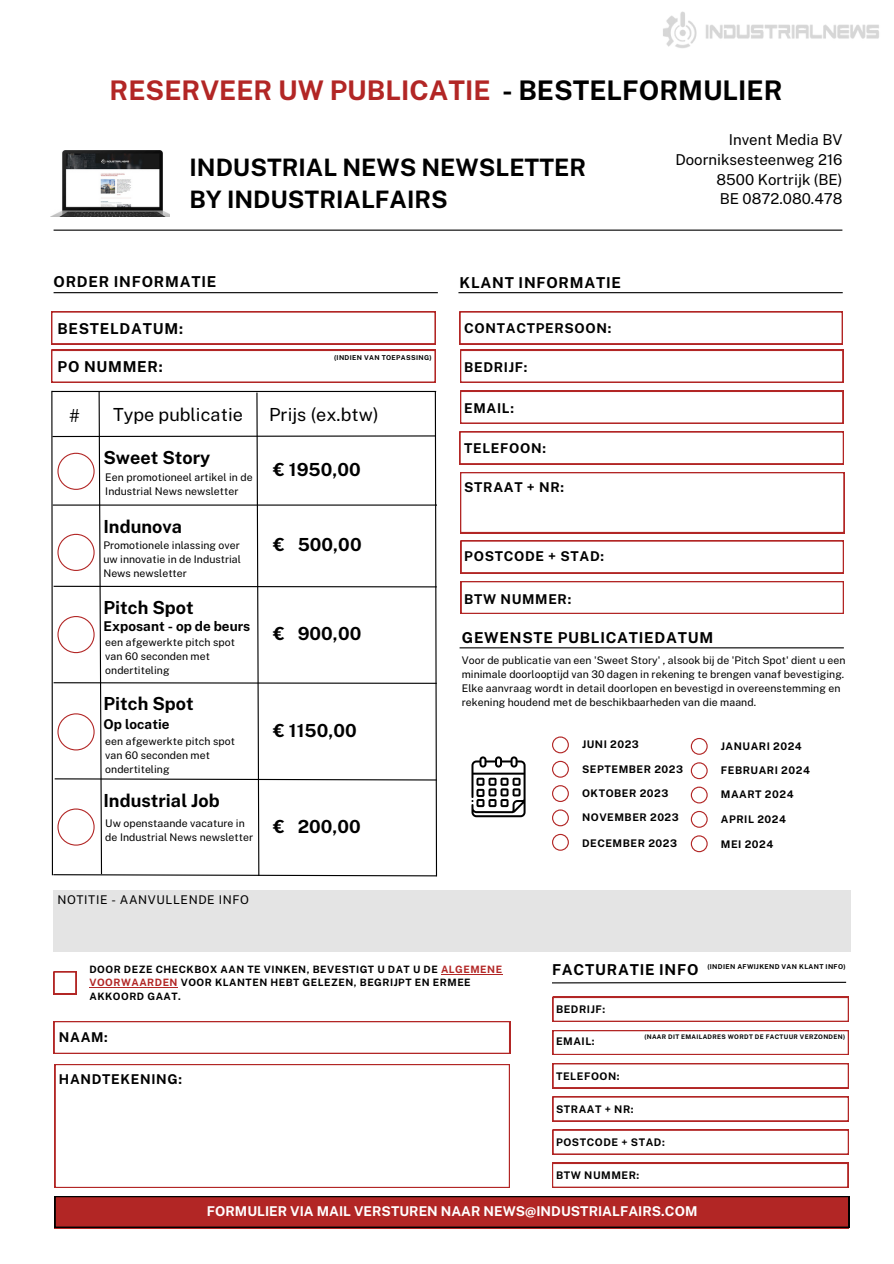
<style>
.page{position:relative;width:894px;height:1264px;background:#fff}
.page>*{position:absolute;margin:0;border:0;box-sizing:border-box;transform-origin:0 0}
.t1{font:700 27px "Public Sans";color:#b22625}
.t2{font:700 24px "Public Sans";color:#000}
.t3{font:700 18px "Public Sans";letter-spacing:.005em;color:#000}
.t4{font:18px "Public Sans";letter-spacing:.005em;color:#000}
.t5{font:700 15px "Public Sans";letter-spacing:.05em;color:#000}
.t6{font:15px "Public Sans";color:#000}
.t7{font:700 13.5px "Public Sans";letter-spacing:.05em;color:#000}
.t8{font:700 13.5px "Public Sans";letter-spacing:.005em;color:#fff}
.t9{font:700 13.5px "Public Sans";letter-spacing:.005em;color:#000}
.t10{font:12px "Public Sans";letter-spacing:.05em;color:#000}
.t11{font:10.5px/14px "Public Sans";letter-spacing:.005em;color:#000}
.t12{font:700 10.5px "Public Sans";letter-spacing:.05em;color:#000}
.t13{font:700 10.2px/13.5px "Public Sans";letter-spacing:.05em;color:#000}
.t14{font:700 6.75px "Public Sans";letter-spacing:.05em;color:#000}
.t15{font:700 6.3px "Public Sans";letter-spacing:.05em;color:#000}
.s1{color:#000}
.s2{color:#fff}
.s3{color:#b22625}
</style>
<div class="page">
<hr style="left:54px;top:229px;width:788px;height:2px;background:#000">
<hr style="left:54px;top:292px;width:383px;height:1px;background:#000">
<svg style="left:51px;top:311px;width:384px;height:33px"></svg>
<div style="left:53px;top:890px;width:797px;height:62px;background:#e4e4e4"></div>
<img style="left:663px;top:11px;width:216px;height:37px">
<img style="left:51px;top:150px;width:118px;height:67px">
<hr style="left:458px;top:292px;width:384px;height:1px;background:#000">
<svg style="left:459px;top:311px;width:383px;height:33px"></svg>
<svg style="left:460px;top:350px;width:383px;height:32px"></svg>
<svg style="left:460px;top:472px;width:384px;height:61px"></svg>
<svg style="left:460px;top:540px;width:383px;height:33px"></svg>
<svg style="left:460px;top:581px;width:383px;height:33px"></svg>
<svg style="left:471px;top:756px;width:54px;height:61px"></svg>
<hr style="left:459px;top:647px;width:384px;height:1px;background:#000">
<svg style="left:552px;top:736px;width:16px;height:17px"></svg>
<svg style="left:552px;top:760px;width:16px;height:17px"></svg>
<svg style="left:552px;top:785px;width:16px;height:17px"></svg>
<svg style="left:552px;top:809px;width:16px;height:17px"></svg>
<svg style="left:552px;top:833px;width:16px;height:17px"></svg>
<svg style="left:690px;top:738px;width:17px;height:16px"></svg>
<svg style="left:690px;top:762px;width:17px;height:17px"></svg>
<svg style="left:690px;top:786px;width:17px;height:17px"></svg>
<svg style="left:690px;top:811px;width:17px;height:16px"></svg>
<svg style="left:690px;top:835px;width:17px;height:17px"></svg>
<svg style="left:51px;top:350px;width:384px;height:32px"></svg>
<svg style="left:460px;top:391px;width:383px;height:32px"></svg>
<svg style="left:54px;top:1021px;width:456px;height:32px"></svg>
<svg style="left:55px;top:1064px;width:455px;height:123px"></svg>
<svg style="left:54px;top:971px;width:22px;height:23px"></svg>
<svg style="left:459px;top:431px;width:384px;height:33px"></svg>
<svg style="left:552px;top:981px;width:295px;height:3px"></svg>
<div style="left:552px;top:996px;width:296px;height:26px;background:#b22625"></div>
<svg style="left:552px;top:996px;width:296px;height:25px;background:#f6e8e8"></svg>
<div style="left:552px;top:1030px;width:296px;height:25px;background:#b22625"></div>
<svg style="left:553px;top:1031px;width:295px;height:23px;background:#fdfafa"></svg>
<svg style="left:552px;top:1096px;width:296px;height:25px"></svg>
<svg style="left:552px;top:1129px;width:296px;height:25px"></svg>
<div style="left:552px;top:1162px;width:296px;height:26px;background:#b22625"></div>
<svg style="left:553px;top:1164px;width:295px;height:23px;background:#fdfafa"></svg>
<svg style="left:552px;top:1063px;width:296px;height:25px"></svg>
<hr style="left:441px;top:973px;width:61px;height:1px;background:#b22625">
<hr style="left:89px;top:987px;width:89px;height:1px;background:#b22625">
<div style="left:55px;top:1196px;width:793px;height:32px;background:#000"></div>
<div style="left:55px;top:1197px;width:793px;height:30px;background:#b22625"></div>
<svg style="left:51px;top:390px;width:387px;height:487px"></svg>
<p class="t1" style="left:110px;top:74px;width:674px">RESERVEER UW PUBLICATIE <span class="s1">- BESTELFORMULIER</span></p>
<p class="t6" style="left:728px;top:130px;width:115px">Invent Media BV</p>
<p class="t2" style="left:189px;top:153px;width:398px">INDUSTRIAL NEWS NEWSLETTER</p>
<p class="t2" style="left:189px;top:185px;width:260px">BY INDUSTRIALFAIRS</p>
<p class="t5" style="left:54px;top:273px;width:164px">ORDER INFORMATIE</p>
<p class="t5" style="left:57px;top:319px;width:127px">BESTELDATUM:</p>
<p class="t5" style="left:57px;top:358px;width:107px">PO NUMMER:</p>
<p class="t4" style="left:69px;top:404px;width:12px">#</p>
<p class="t4" style="left:113px;top:404px;width:131px">Type publicatie</p>
<p class="t3" style="left:103px;top:447px;width:109px">Sweet Story</p>
<p class="t11" style="left:105px;top:470px;width:149px">Een promotioneel artikel in de<br>Industrial News newsletter</p>
<p class="t14" style="left:334px;top:354px;width:99px">(INDIEN VAN TOEPASSING)</p>
<p class="t4" style="left:269px;top:404px;width:111px">Prijs (ex.btw)</p>
<p class="t3" style="left:273px;top:459px;width:89px">€ 1950,00</p>
<p class="t5" style="left:459px;top:273px;width:163px">KLANT INFORMATIE</p>
<p class="t7" style="left:464px;top:320px;width:149px">CONTACTPERSOON:</p>
<p class="t7" style="left:464px;top:359px;width:65px">BEDRIJF:</p>
<p class="t7" style="left:464px;top:400px;width:51px">EMAIL:</p>
<p class="t7" style="left:464px;top:440px;width:83px">TELEFOON:</p>
<p class="t7" style="left:464px;top:479px;width:101px">STRAAT + NR:</p>
<p class="t6" style="left:675px;top:150px;width:168px">Doorniksesteenweg 216</p>
<p class="t6" style="left:716px;top:171px;width:127px">8500 Kortrijk (BE)</p>
<p class="t6" style="left:719px;top:190px;width:124px">BE 0872.080.478</p>
<p class="t3" style="left:103px;top:515px;width:80px">Indunova</p>
<p class="t11" style="left:103px;top:538px;width:139px;text-align:justify">Promotionele inlassing over uw innovatie in de Industrial News newsletter</p>
<p class="t3" style="left:273px;top:534px;width:90px">€ <span class="s2">.</span>500,00</p>
<p class="t3" style="left:103px;top:596px;width:92px">Pitch Spot</p>
<p class="t11" style="left:105px;top:635px;width:131px">een afgewerkte pitch spot van 60 seconden met ondertiteling</p>
<p class="t9" style="left:104px;top:618px;width:148px">Exposant - op de beurs</p>
<p class="t3" style="left:273px;top:623px;width:90px">€ <span class="s2">.</span>900,00</p>
<p class="t3" style="left:103px;top:693px;width:92px">Pitch Spot</p>
<p class="t11" style="left:105px;top:734px;width:131px">een afgewerkte pitch spot van 60 seconden met ondertiteling</p>
<p class="t9" style="left:104px;top:716px;width:67px">Op locatie</p>
<p class="t3" style="left:103px;top:790px;width:118px">Industrial Job</p>
<p class="t11" style="left:105px;top:816px;width:149px">Uw openstaande vacature in de Industrial News newsletter</p>
<p class="t3" style="left:273px;top:720px;width:85px">€ 1150,00</p>
<p class="t3" style="left:273px;top:815px;width:89px">€ <span class="s2">.</span>200,00</p>
<p class="t10" style="left:57px;top:892px;width:193px">NOTITIE - AANVULLENDE INFO</p>
<p class="t7" style="left:464px;top:548px;width:141px">POSTCODE + STAD:</p>
<p class="t7" style="left:464px;top:591px;width:109px">BTW NUMMER:</p>
<p class="t5" style="left:461px;top:629px;width:253px">GEWENSTE PUBLICATIEDATUM</p>
<p class="t11" style="left:461px;top:652px;width:385px">Voor de publicatie van een 'Sweet Story' , alsook bij de 'Pitch Spot' dient u een minimale doorlooptijd van 30 dagen in rekening te brengen vanaf bevestiging.<br>Elke aanvraag wordt in detail doorlopen en bevestigd in overeenstemming en rekening houdend met de beschikbaarheden van die maand.</p>
<p class="t12" style="left:582px;top:738px;width:58px">JUNI 2023</p>
<p class="t12" style="left:582px;top:762px;width:102px">SEPTEMBER 2023</p>
<p class="t12" style="left:582px;top:787px;width:88px">OKTOBER 2023</p>
<p class="t12" style="left:582px;top:811px;width:98px">NOVEMBER 2023</p>
<p class="t12" style="left:582px;top:836px;width:96px">DECEMBER 2023</p>
<p class="t12" style="left:720px;top:739px;width:82px">JANUARI 2024</p>
<p class="t12" style="left:720px;top:764px;width:90px">FEBRUARI 2024</p>
<p class="t12" style="left:720px;top:788px;width:74px">MAART 2024</p>
<p class="t12" style="left:720px;top:812px;width:67px">APRIL 2024</p>
<p class="t12" style="left:720px;top:838px;width:54px">MEI 2024</p>
<p class="t13" style="left:89px;top:962px;width:414px">DOOR DEZE CHECKBOX AAN TE VINKEN, BEVESTIGT U DAT U DE <span class="s3">ALGEMENE<br>VOORWAARDEN</span> VOOR KLANTEN HEBT GELEZEN, BEGRIJPT EN ERMEE<br>AKKOORD GAAT.</p>
<p class="t7" style="left:59px;top:1029px;width:50px">NAAM:</p>
<p class="t7" style="left:59px;top:1071px;width:124px">HANDTEKENING:</p>
<p class="t5" style="left:552px;top:960px;width:148px">FACTURATIE INFO</p>
<p class="t14" style="left:707px;top:962px;width:140px">(INDIEN AFWIJKEND VAN KLANT INFO)</p>
<p class="t12" style="left:556px;top:1003px;width:51px">BEDRIJF:</p>
<p class="t12" style="left:556px;top:1035px;width:40px">EMAIL:</p>
<p class="t12" style="left:556px;top:1069px;width:65px">TELEFOON:</p>
<p class="t15" style="left:644px;top:1032px;width:202px">(NAAR DIT EMAILADRES WORDT DE FACTUUR VERZONDEN)</p>
<p class="t12" style="left:556px;top:1102px;width:79px">STRAAT + NR:</p>
<p class="t12" style="left:556px;top:1135px;width:110px">POSTCODE + STAD:</p>
<p class="t12" style="left:556px;top:1169px;width:85px">BTW NUMMER:</p>
<p class="t8" style="left:207px;top:1203px;width:492px">FORMULIER VIA MAIL VERSTUREN NAAR NEWS@INDUSTRIALFAIRS.COM</p>
</div>
